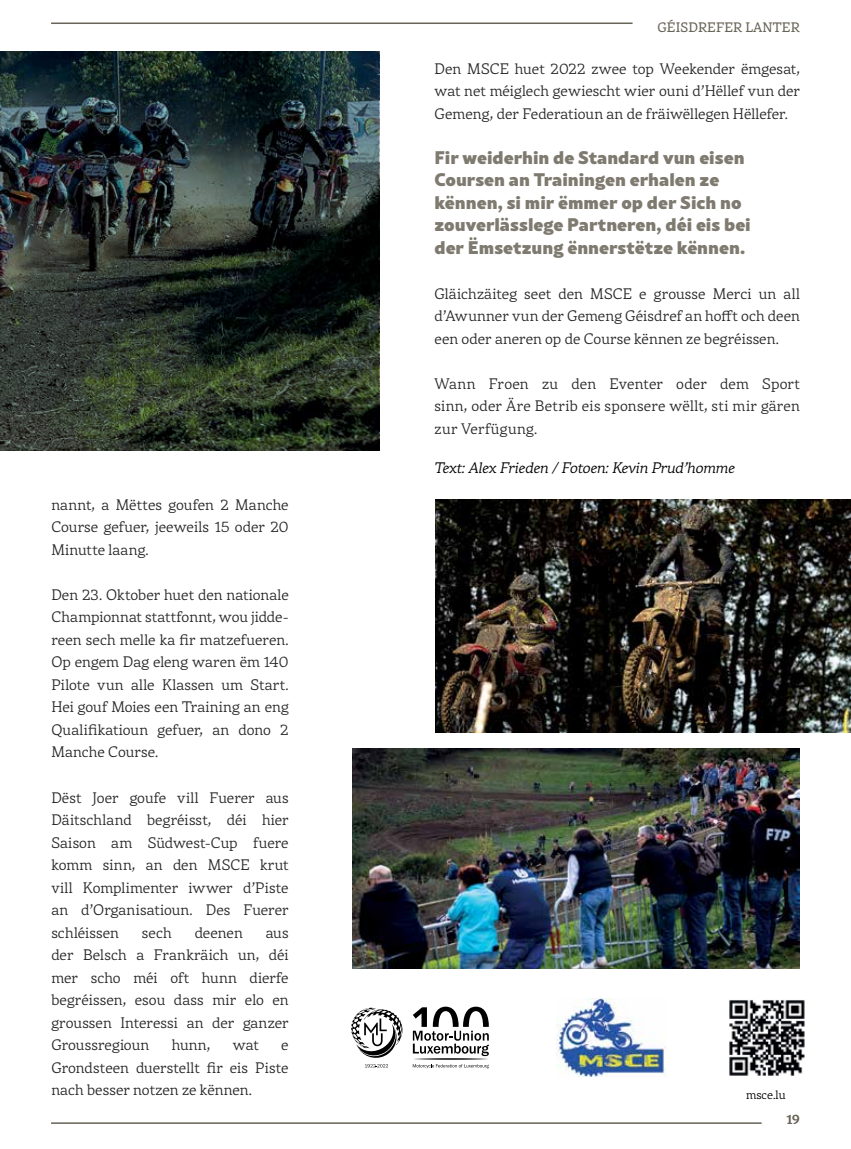
<style>
.page{position:relative;width:851px;height:1149px;background:#fff}
.page>*{position:absolute;margin:0;border:0;box-sizing:border-box;transform-origin:0 0}
.t1{font:900 18px/22.5px "Rival Sans";color:#686357}
.t2{font:300 15px/22.5px "Rival";letter-spacing:.005em;color:#000;text-align:justify}
.t3{font:italic 300 15px "Rival";letter-spacing:-.005em;color:#000}
.t4{font:13.5px "Rival";letter-spacing:.01em;color:#686457}
.t5{font:700 13.5px "Rival";color:#686357}
.t6{font:300 12px "Rival";color:#000}
</style>
<div class="page">
<hr style="left:51px;top:22px;width:581px;height:2px;background:#686357">
<hr style="left:51px;top:1121px;width:710px;height:2px;background:#686357">
<img style="left:352px;top:748px;width:447px;height:220px">
<img style="left:435px;top:499px;width:415px;height:233px">
<img style="left:0;top:51px;width:379px;height:399px">
<img style="left:556px;top:998px;width:110px;height:77px">
<svg style="left:413px;top:1006px;width:76px;height:61px"></svg>
<svg style="left:351px;top:1007px;width:51px;height:60px"></svg>
<img style="left:729px;top:1000px;width:76px;height:76px">
<p class="t2" style="left:51px;top:492px;width:239px">nannt, a Mëttes goufen 2 Manche Course gefuer, jeeweils 15 oder 20<br>Minutte laang.</p>
<p class="t2" style="left:51px;top:582px;width:239px">Den 23. Oktober huet den nationale Championnat stattfonnt, wou jidde&shy;reen sech melle ka fir matzefueren.<br>Op engem Dag eleng waren ëm 140<br>Pilote vun alle Klassen um Start.<br>Hei gouf Moies een Training an eng Qualifikatioun gefuer, an dono 2<br>Manche Course.</p>
<p class="t2" style="left:51px;top:785px;width:239px">Dëst Joer goufe vill Fuerer aus Däitschland begréisst, déi hier Saison am Südwest-Cup fuere komm sinn, an den MSCE krut vill Komplimenter iwwer d’Piste an d’Organisatioun. Des Fuerer schléissen</p>
<p class="t2" style="left:142px;top:920px;width:31px">sech</p>
<p class="t2" style="left:195px;top:920px;width:50px">deenen</p>
<p class="t2" style="left:51px;top:920px;width:239px;text-indent:214px">aus der Belsch a Frankräich un, déi mer scho méi oft hunn dierfe begréissen, esou dass mir elo en groussen Interessi an der ganzer Groussregioun</p>
<p class="t2" style="left:172px;top:1032px;width:40px">hunn,</p>
<p class="t2" style="left:233px;top:1032px;width:28px">wat</p>
<p class="t2" style="left:51px;top:1032px;width:239px;text-indent:230px">e Grondsteen duerstellt fir eis Piste nach besser notzen ze kënnen.</p>
<p class="t4" style="left:657px;top:17px;width:144px">GÉISDREFER LANTER</p>
<p class="t2" style="left:434px;top:57px;width:367px">Den MSCE huet 2022 zwee top Weekender ëmgesat, wat net méiglech gewiescht wier ouni d’Hëllef vun der Gemeng, der Federatioun an de fräiwëllegen Hëllefer.</p>
<p class="t1" style="left:434px;top:144px;width:318px">Fir weiderhin de Standard vun eisen Coursen an Trainingen erhalen ze kënnen, si mir ëmmer op der Sich no zouverlässlege Partneren, déi eis bei der Ëmsetzung ënnerstëtze kënnen.</p>
<p class="t2" style="left:434px;top:282px;width:367px">Gläichzäiteg seet den MSCE e grousse Merci un all d’Awunner vun der Gemeng Géisdref an hofft och deen een oder aneren op de Course kënnen ze begréissen.</p>
<p class="t2" style="left:434px;top:372px;width:367px">Wann Froen zu den Eventer oder dem Sport sinn, oder Äre Betrib eis sponsere wëllt, sti mir gären zur Verfügung.</p>
<p class="t3" style="left:434px;top:457px;width:302px">Text: Alex Frieden / Fotoen: Kevin Prud’homme</p>
<p class="t6" style="left:746px;top:1085px;width:41px">msce.lu</p>
<p class="t5" style="left:786px;top:1108px;width:15px">19</p>
</div>
